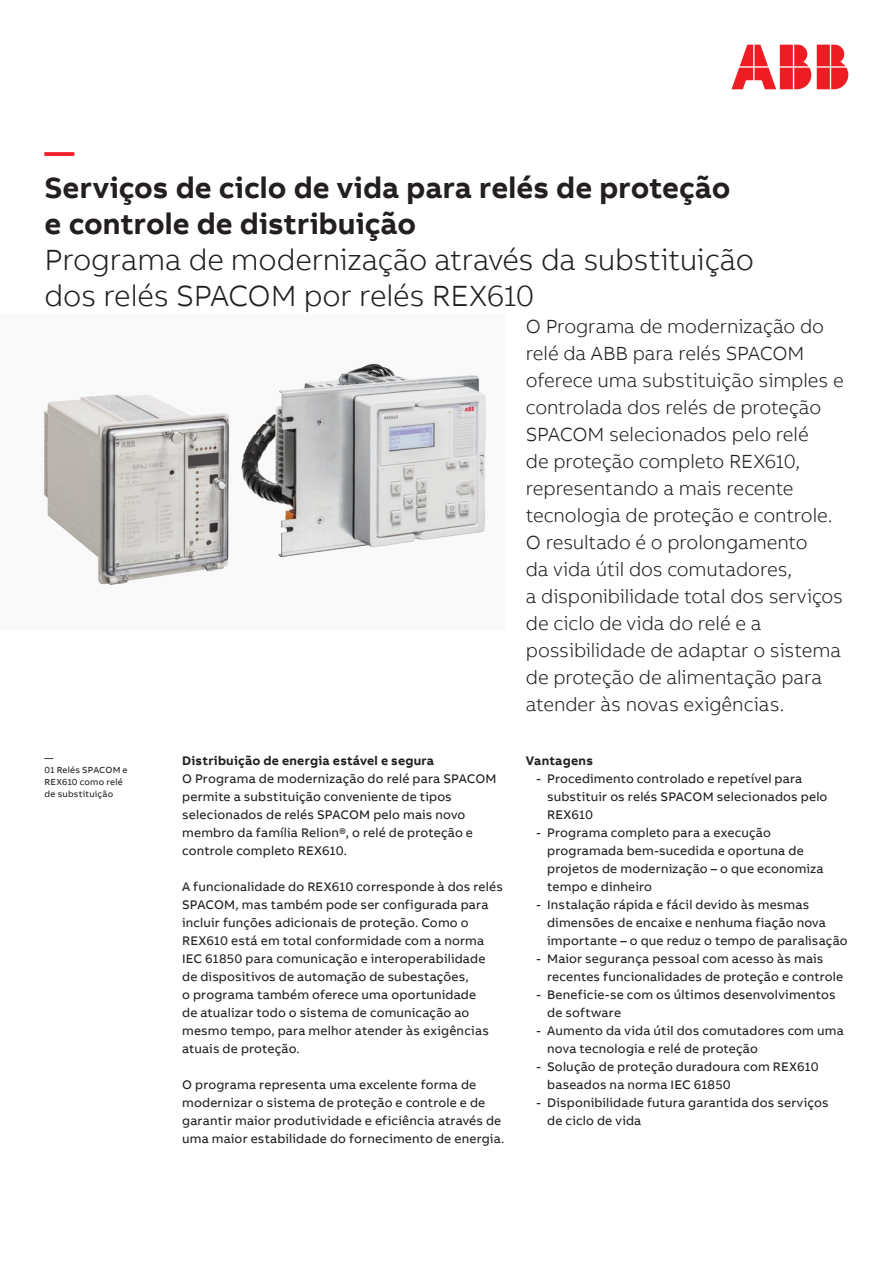
<style>
.page{position:relative;width:893px;height:1263px;background:#fff}
.page>*{position:absolute;margin:0;border:0;box-sizing:border-box;transform-origin:0 0}
.t1{font:300 30px/36px "AB Bvoice";letter-spacing:-.01em;color:#231f20}
.t2{font:700 30px/36px "AB Bvoice";letter-spacing:.005em;color:#231f20}
.t3{font:700 30px "AB Bvoice";color:#ee1c28}
.t4{font:300 19.5px/27px "AB Bvoice";letter-spacing:-.005em;color:#231f20}
.t5{font:12.75px/18px "AB Bvoice";letter-spacing:.015em;color:#231f20}
.t6{font:700 12.75px "AB Bvoice";letter-spacing:.02em;color:#231f20}
.t7{font:9px/12px "AB Bvoice";letter-spacing:.025em;color:#231f20}
</style>
<div class="page">
<img style="left:44px;top:363px;width:442px;height:222px">
<svg style="left:731px;top:45px;width:117px;height:44px"></svg>
<h1 class="t3" style="left:45px;top:132px;width:31px">—</h1>
<h1 class="t2" style="left:45px;top:170px;width:687px">Serviços de ciclo de vida para relés de proteção e controle de distribuição</h1>
<h1 class="t1" style="left:45px;top:241px;width:711px">Programa de modernização através da substituição dos relés SPACOM por relés REX610</h1>
<p class="t4" style="left:526px;top:313px;width:319px">O Programa de modernização do relé da ABB para relés SPACOM oferece uma substituição simples e controlada dos relés de proteção<br>SPACOM selecionados pelo relé<br>de proteção completo REX610, representando a mais recente tecnologia de proteção e controle.<br>O resultado é o prolongamento<br>da vida útil dos comutadores,<br>a disponibilidade total dos serviços de ciclo de vida do relé e a possibilidade de adaptar o sistema de proteção de alimentação para atender às novas exigências.</p>
<p class="t6" style="left:182px;top:752px;width:254px">Distribuição de energia estável e segura</p>
<p class="t5" style="left:182px;top:769px;width:316px">O Programa de modernização do relé para SPACOM permite a substituição conveniente de tipos selecionados de relés SPACOM pelo mais novo membro da família Relion®, o relé de proteção e controle completo REX610.</p>
<p class="t5" style="left:182px;top:877px;width:322px">A funcionalidade do REX610 corresponde à dos relés SPACOM, mas também pode ser configurada para incluir funções adicionais de proteção. Como o REX610 está em total conformidade com a norma IEC 61850 para comunicação e interoperabilidade de dispositivos de automação de subestações,<br>o programa também oferece uma oportunidade<br>de atualizar todo o sistema de comunicação ao mesmo tempo, para melhor atender às exigências atuais de proteção.</p>
<p class="t5" style="left:182px;top:1075px;width:324px">O programa representa uma excelente forma de modernizar o sistema de proteção e controle e de garantir maior produtividade e eficiência através de uma maior estabilidade do fornecimento de energia.</p>
<p class="t7" style="left:45px;top:752px;width:84px">—<br>01 Relés SPACOM e<br>REX610 como relé de substituição</p>
<p class="t6" style="left:526px;top:752px;width:69px">Vantagens</p>
<p class="t5" style="left:547px;top:769px;width:282px;text-indent:-11px">- Procedimento controlado e repetível para substituir os relés SPACOM selecionados pelo<br>REX610</p>
<p class="t5" style="left:547px;top:823px;width:278px;text-indent:-11px">- Programa completo para a execução programada bem-sucedida e oportuna de projetos de modernização – o que economiza tempo e dinheiro</p>
<p class="t5" style="left:547px;top:895px;width:302px;text-indent:-11px">- Instalação rápida e fácil devido às mesmas dimensões de encaixe e nenhuma fiação nova importante – o que reduz o tempo de paralisação</p>
<p class="t5" style="left:547px;top:949px;width:298px;text-indent:-11px">- Maior segurança pessoal com acesso às mais recentes funcionalidades de proteção e controle</p>
<p class="t5" style="left:547px;top:985px;width:290px;text-indent:-11px">- Beneficie-se com os últimos desenvolvimentos de software</p>
<p class="t5" style="left:547px;top:1021px;width:298px;text-indent:-11px">- Aumento da vida útil dos comutadores com uma nova tecnologia e relé de proteção</p>
<p class="t5" style="left:547px;top:1057px;width:273px;text-indent:-11px">- Solução de proteção duradoura com REX610 baseados na norma IEC 61850</p>
<p class="t5" style="left:547px;top:1093px;width:283px;text-indent:-11px">- Disponibilidade futura garantida dos serviços de ciclo de vida</p>
</div>
